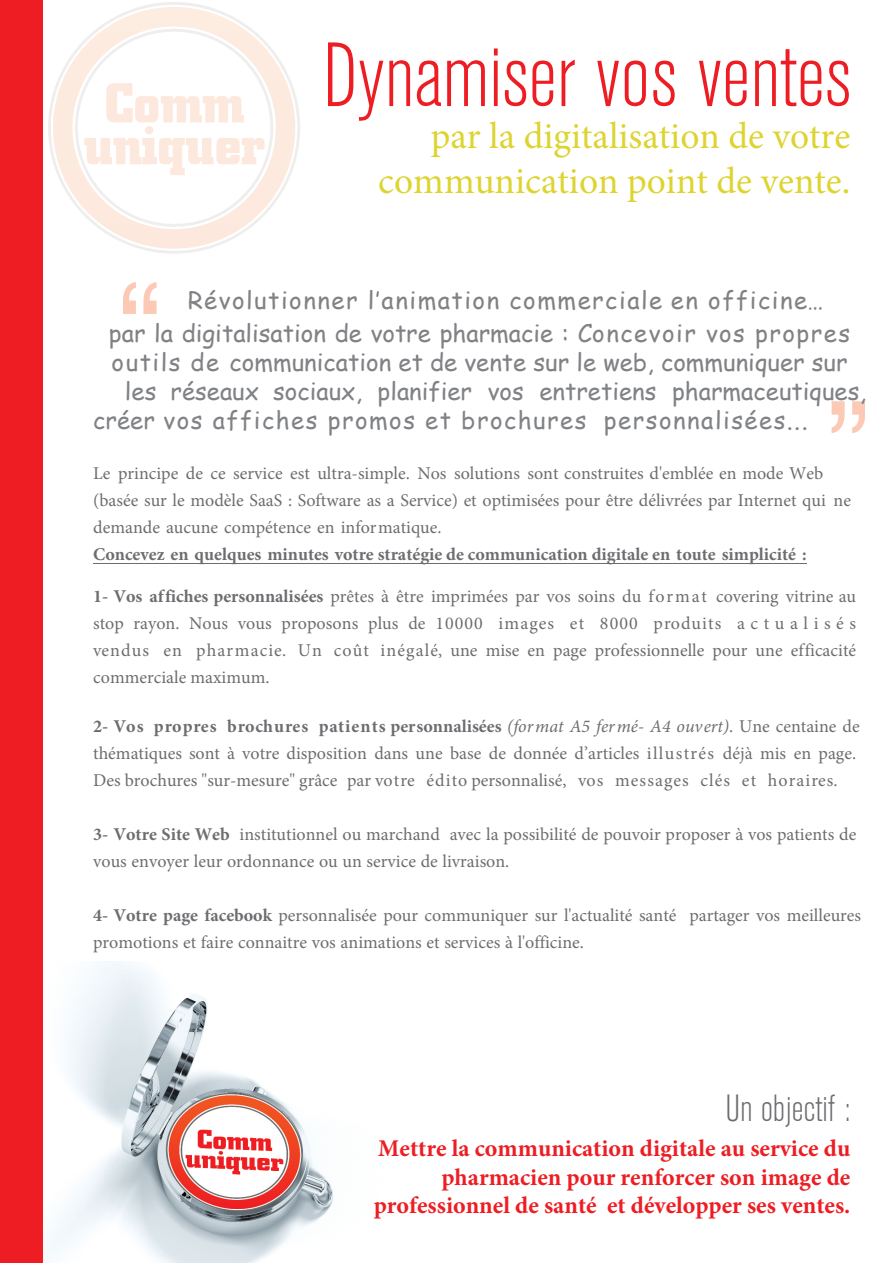
<style>
.page{position:relative;width:893px;height:1263px;background:#fff}
.page>*{position:absolute;margin:0;border:0;box-sizing:border-box;transform-origin:0 0}
.t1{font:300 condensed 90px "Akzidenz Grotesk BE";color:#ee1d23}
.t2{font:37.5px/45px "Minion Pro";color:#ddd430;text-align:right}
.t3{font:300 condensed 37.5px "Akzidenz Grotesk BE";color:#6c6d70}
.t4{font:24px/33.6px "Comic Sans MS";letter-spacing:.06em;color:#808285}
.t5{font:700 24px/28.8px "Minion Pro";color:#ee1d23;text-align:right}
.t6{font:24px "Comic Sans MS";color:#808285}
.t7{font:18px/27px "Minion Pro";color:#6c6d70}
.t8{font:700 18px "Minion Pro";color:#6c6d70}
.s1{font-weight:700}
.s2{font-style:italic}
</style>
<div class="page">
<img style="left:43px;top:961px;width:290px;height:302px">
<svg style="left:832px;top:401px;width:33px;height:32px"></svg>
<img style="left:48px;top:2px;width:252px;height:251px">
<svg style="left:123px;top:282px;width:34px;height:32px"></svg>
<div style="left:0;top:0;width:43px;height:1263px;background:#ee1d23"></div>
<hr style="left:93px;top:563px;width:714px;height:1px;background:#6c6d70">
<h1 class="t1" style="left:323px;top:43px;width:530px">Dynamiser vos ventes</h1>
<h2 class="t2" style="left:378px;top:113px;width:474px">par la digitalisation de votre communication point de vente.</h2>
<h3 class="t4" style="left:109px;top:282px;width:743px;text-indent:79px">Révolutionner l‛animation commerciale en officine… par la digitalisation de votre pharmacie : Concevoir vos propres</h3>
<h3 class="t6" style="left:112px;top:345px;width:737px">outils de communication et de vente sur le web, communiquer sur</h3>
<h3 class="t6" style="left:125px;top:373px;width:742px">les réseaux sociaux, planifier vos entretiens pharmaceutiques,</h3>
<h3 class="t4" style="left:93px;top:402px;width:716px">créer vos affiches promos et brochures personnalisées...</h3>
<p class="t7" style="left:93px;top:460px;width:759px">Le principe de ce service est ultra-simple. Nos solutions sont construites d'emblée en mode Web (basée sur le modèle SaaS : Software as a Service) et optimisées pour être délivrées par Internet qui ne demande aucune compétence en informatique.</p>
<p class="t8" style="left:93px;top:542px;width:715px">Concevez en quelques minutes votre stratégie de communication digitale en toute simplicité :</p>
<p class="t7" style="left:93px;top:583px;width:764px;text-align:justify"><span class="s1">1- Vos affiches personnalisées</span> prêtes à être imprimées par vos soins du format covering vitrine au stop rayon. Nous vous proposons plus de 10000 images et 8000 produits a c t u a l i s é s vendus en pharmacie. Un coût inégalé, une mise en page professionnelle pour une efficacité commerciale maximum.</p>
<p class="t7" style="left:93px;top:713px;width:768px"><span class="s1">2- Vos propres brochures patients personnalisées</span> <span class="s2">(format A5 fermé- A4 ouvert)</span>. Une centaine de thématiques sont à votre disposition dans une base de donnée d’articles illustrés déjà mis en page.<br>Des brochures "sur-mesure" grâce par votre édito personnalisé, vos messages clés et horaires.</p>
<p class="t7" style="left:93px;top:821px;width:765px"><span class="s1">3- Votre Site Web</span> institutionnel ou marchand avec la possibilité de pouvoir proposer à vos patients de vous envoyer leur ordonnance ou un service de livraison.</p>
<p class="t7" style="left:93px;top:901px;width:769px"><span class="s1">4- Votre page facebook</span> personnalisée pour communiquer sur l'actualité santé partager vos meilleures promotions et faire connaitre vos animations et services à l'officine.</p>
<h2 class="t3" style="left:725px;top:1095px;width:127px">Un objectif :</h2>
<h3 class="t5" style="left:374px;top:1133px;width:478px">Mettre la communication digitale au service du pharmacien pour renforcer son image de professionnel de santé et développer ses ventes.</h3>
</div>
